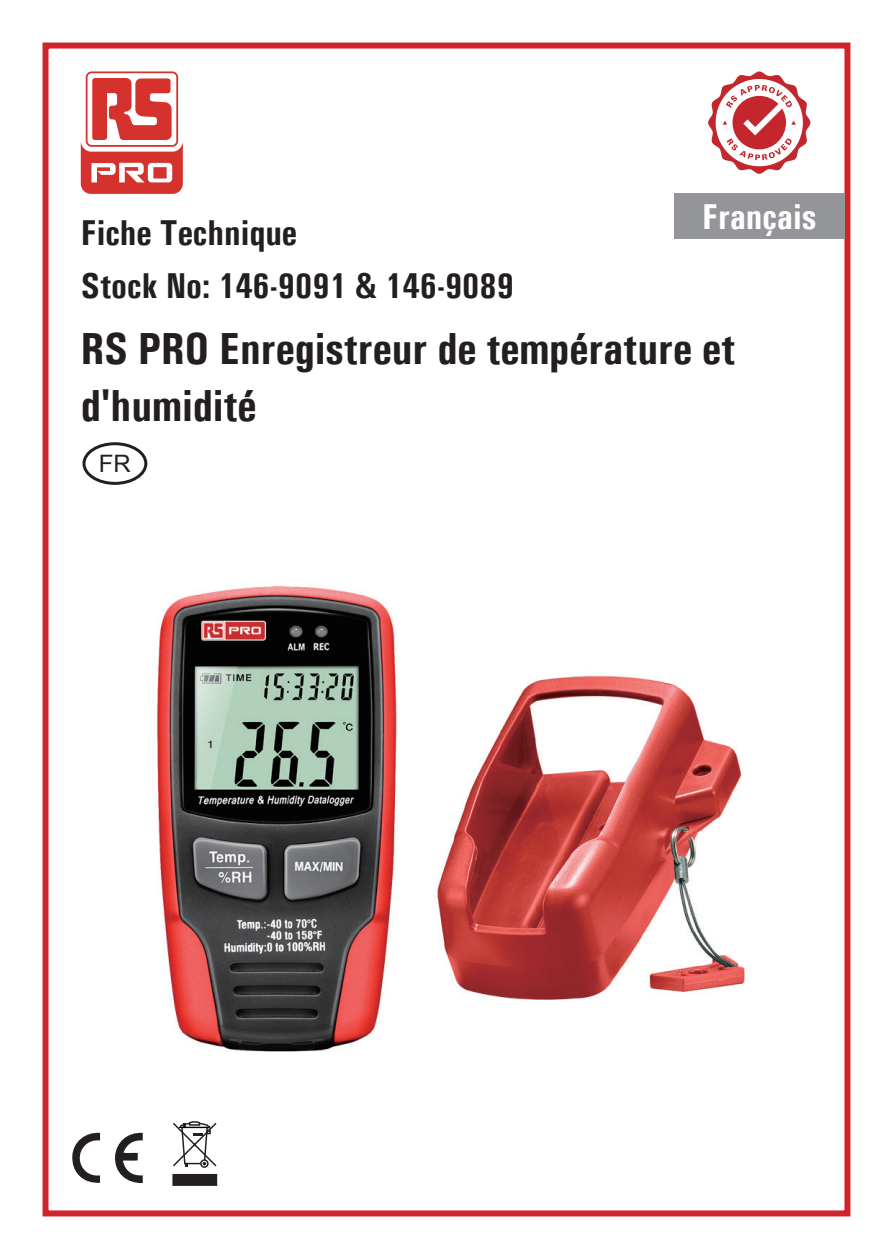
<style>
.page{position:relative;width:893px;height:1259px;background:#fff}
.page>*{position:absolute;margin:0;border:0;box-sizing:border-box;transform-origin:0 0}
.t1{font:700 condensed 45px/56.4px "Univers";color:#231f20}
.t2{font:700 condensed 36px "Univers";color:#231f20}
.t3{font:700 condensed 36px "Univers";color:#fff}
.t4{font:24px "Arial";color:#231f20}
</style>
<div class="page">
<div style="left:43px;top:43px;width:807px;height:1173px;border:6px solid #d1232a"></div>
<svg style="left:708px;top:71px;width:102px;height:103px"></svg>
<div style="left:674px;top:193px;width:170px;height:46px;background:#939598"></div>
<svg style="left:72px;top:1132px;width:71px;height:51px"></svg>
<div style="left:173px;top:1174px;width:44px;height:11px;background:#231f20"></div>
<svg style="left:173px;top:1121px;width:44px;height:47px"></svg>
<svg style="left:81px;top:71px;width:102px;height:123px"></svg>
<div style="left:82px;top:442px;width:65px;height:43px;border:3px solid #231f20;border-radius:50%"></div>
<img style="left:157px;top:585px;width:588px;height:467px">
<p class="t2" style="left:81px;top:211px;width:218px">Fiche Technique</p>
<p class="t3" style="left:702px;top:194px;width:116px">Français</p>
<p class="t2" style="left:81px;top:264px;width:435px">Stock No: 146-9091 &amp; 146-9089</p>
<p class="t1" style="left:81px;top:320px;width:656px">RS PRO Enregistreur de température et d'humidité</p>
<p class="t4" style="left:99px;top:448px;width:33px">FR</p>
</div>
